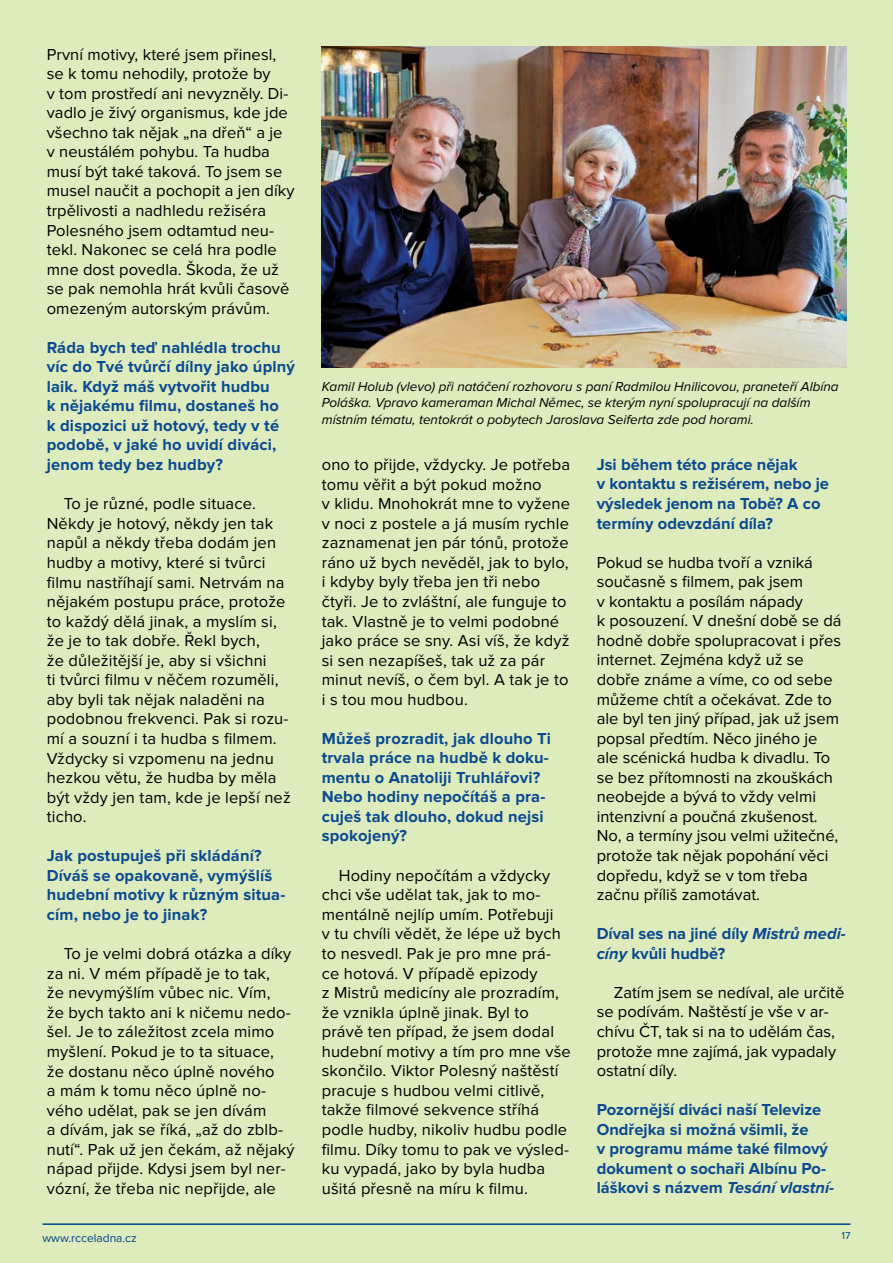
<style>
.page{position:relative;width:893px;height:1263px;background:#ddebbd}
.page>*{position:absolute;margin:0;border:0;box-sizing:border-box;transform-origin:0 0}
.t1{font:16.5px/19.5px "Proxima Nova";letter-spacing:.01em;color:#000}
.t2{font:700 16.5px/19.5px "Proxima Nova";letter-spacing:.01em;color:#0a4a90}
.t3{font:italic 13.5px/16.2px "Proxima Nova";color:#000}
.t4{font:12px "Proxima Nova";color:#00458b}
.t5{font:10.5px "Proxima Nova";color:#00458b}
.s1{font-style:italic}
</style>
<div class="page">
<hr style="left:43px;top:1223px;width:807px;height:2px;background:#00458b">
<img style="left:322px;top:47px;width:524px;height:320px">
<p class="t1" style="left:47px;top:45px;width:249px">První motivy, které jsem přinesl, se k tomu nehodily, protože by<br>v tom prostředí ani nevyzněly. Di&shy;vadlo je živý organismus, kde jde všechno tak nějak „na dřeň“ a je v neustálém pohybu. Ta hudba musí být také taková. To jsem se musel naučit a pochopit a jen díky trpělivosti a nadhledu režiséra<br>Polesného jsem odtamtud neu&shy;tekl. Nakonec se celá hra podle mne dost povedla. Škoda, že už se pak nemohla hrát kvůli časově omezeným autorským právům.</p>
<p class="t2" style="left:47px;top:338px;width:250px">Ráda bych teď nahlédla trochu víc do Tvé tvůrčí dílny jako úplný laik. Když máš vytvořit hudbu<br>k nějakému filmu, dostaneš ho<br>k dispozici už hotový, tedy v té podobě, v jaké ho uvidí diváci, jenom tedy bez hudby?</p>
<p class="t1" style="left:47px;top:494px;width:246px;text-indent:17px">To je různé, podle situace.<br>Někdy je hotový, někdy jen tak napůl a někdy třeba dodám jen hudby a motivy, které si tvůrci filmu nastříhají sami. Netrvám na nějakém postupu práce, protože to každý dělá jinak, a myslím si, že je to tak dobře. Řekl bych,<br>že důležitější je, aby si všichni<br>ti tvůrci filmu v něčem rozuměli, aby byli tak nějak naladěni na podobnou frekvenci. Pak si rozu&shy;mí a souzní i ta hudba s filmem.<br>Vždycky si vzpomenu na jednu hezkou větu, že hudba by měla být vždy jen tam, kde je lepší než ticho.</p>
<p class="t2" style="left:47px;top:846px;width:240px">Jak postupuješ při skládání?<br>Díváš se opakovaně, vymýšlíš hudební motivy k různým situa&shy;cím, nebo je to jinak?</p>
<p class="t1" style="left:47px;top:944px;width:249px;text-indent:17px">To je velmi dobrá otázka a díky za ni. V mém případě je to tak,<br>že nevymýšlím vůbec nic. Vím,<br>že bych takto ani k ničemu nedo&shy;šel. Je to záležitost zcela mimo myšlení. Pokud je to ta situace, že dostanu něco úplně nového<br>a mám k tomu něco úplně no&shy;vého udělat, pak se jen dívám<br>a dívám, jak se říká, „až do zblb&shy;nutí“. Pak už jen čekám, až nějaký nápad přijde. Kdysi jsem byl ner&shy;vózní, že třeba nic nepřijde, ale</p>
<p class="t3" style="left:322px;top:379px;width:518px">Kamil Holub (vlevo) při natáčení rozhovoru s paní Radmilou Hnilicovou, praneteří Albína<br>Poláška. Vpravo kameraman Michal Němec, se kterým nyní spolupracují na dalším místním tématu, tentokrát o pobytech Jaroslava Seiferta zde pod horami.</p>
<p class="t1" style="left:322px;top:455px;width:250px">ono to přijde, vždycky. Je potřeba tomu věřit a být pokud možno<br>v klidu. Mnohokrát mne to vyžene v noci z postele a já musím rychle zaznamenat jen pár tónů, protože ráno už bych nevěděl, jak to bylo, i kdyby byly třeba jen tři nebo čtyři. Je to zvláštní, ale funguje to tak. Vlastně je to velmi podobné jako práce se sny. Asi víš, že když si sen nezapíšeš, tak už za pár minut nevíš, o čem byl. A tak je to i s tou mou hudbou.</p>
<p class="t2" style="left:322px;top:729px;width:231px">Můžeš prozradit, jak dlouho Ti trvala práce na hudbě k doku&shy;mentu o Anatoliji Truhlářovi?<br>Nebo hodiny nepočítáš a pra&shy;cuješ tak dlouho, dokud nejsi spokojený?</p>
<p class="t1" style="left:322px;top:866px;width:251px;text-indent:17px">Hodiny nepočítám a vždycky chci vše udělat tak, jak to mo&shy;mentálně nejlíp umím. Potřebuji<br>v tu chvíli vědět, že lépe už bych to nesvedl. Pak je pro mne prá&shy;ce hotová. V případě epizody<br>z Mistrů medicíny ale prozradím, že vznikla úplně jinak. Byl to právě ten případ, že jsem dodal hudební motivy a tím pro mne vše skončilo. Viktor Polesný naštěstí pracuje s hudbou velmi citlivě, takže filmové sekvence stříhá podle hudby, nikoliv hudbu podle filmu. Díky tomu to pak ve výsled&shy;ku vypadá, jako by byla hudba ušitá přesně na míru k filmu.</p>
<p class="t2" style="left:597px;top:455px;width:234px">Jsi během této práce nějak<br>v kontaktu s režisérem, nebo je výsledek jenom na Tobě? A co termíny odevzdání díla?</p>
<p class="t1" style="left:597px;top:553px;width:246px">Pokud se hudba tvoří a vzniká současně s filmem, pak jsem<br>v kontaktu a posílám nápady<br>k posouzení. V dnešní době se dá hodně dobře spolupracovat i přes internet. Zejména když už se dobře známe a víme, co od sebe můžeme chtít a očekávat. Zde to ale byl ten jiný případ, jak už jsem popsal předtím. Něco jiného je ale scénická hudba k divadlu. To se bez přítomnosti na zkouškách neobejde a bývá to vždy velmi intenzivní a poučná zkušenost.<br>No, a termíny jsou velmi užitečné, protože tak nějak popohání věci dopředu, když se v tom třeba začnu příliš zamotávat.</p>
<p class="t2" style="left:597px;top:924px;width:251px">Díval ses na jiné díly <span class="s1">Mistrů medi&shy;cíny</span> kvůli hudbě?</p>
<p class="t1" style="left:597px;top:983px;width:249px;text-indent:17px">Zatím jsem se nedíval, ale určitě se podívám. Naštěstí je vše v ar&shy;chívu ČT, tak si na to udělám čas, protože mne zajímá, jak vypadaly ostatní díly.</p>
<p class="t2" style="left:597px;top:1100px;width:239px">Pozornější diváci naší Televize<br>Ondřejka si možná všimli, že<br>v programu máme také filmový dokument o sochaři Albínu Po&shy;láškovi s názvem <span class="s1">Tesání vlastní-</span></p>
<p class="t4" style="left:43px;top:1231px;width:96px">www.rcceladna.cz</p>
<p class="t5" style="left:841px;top:1230px;width:10px">17</p>
</div>
